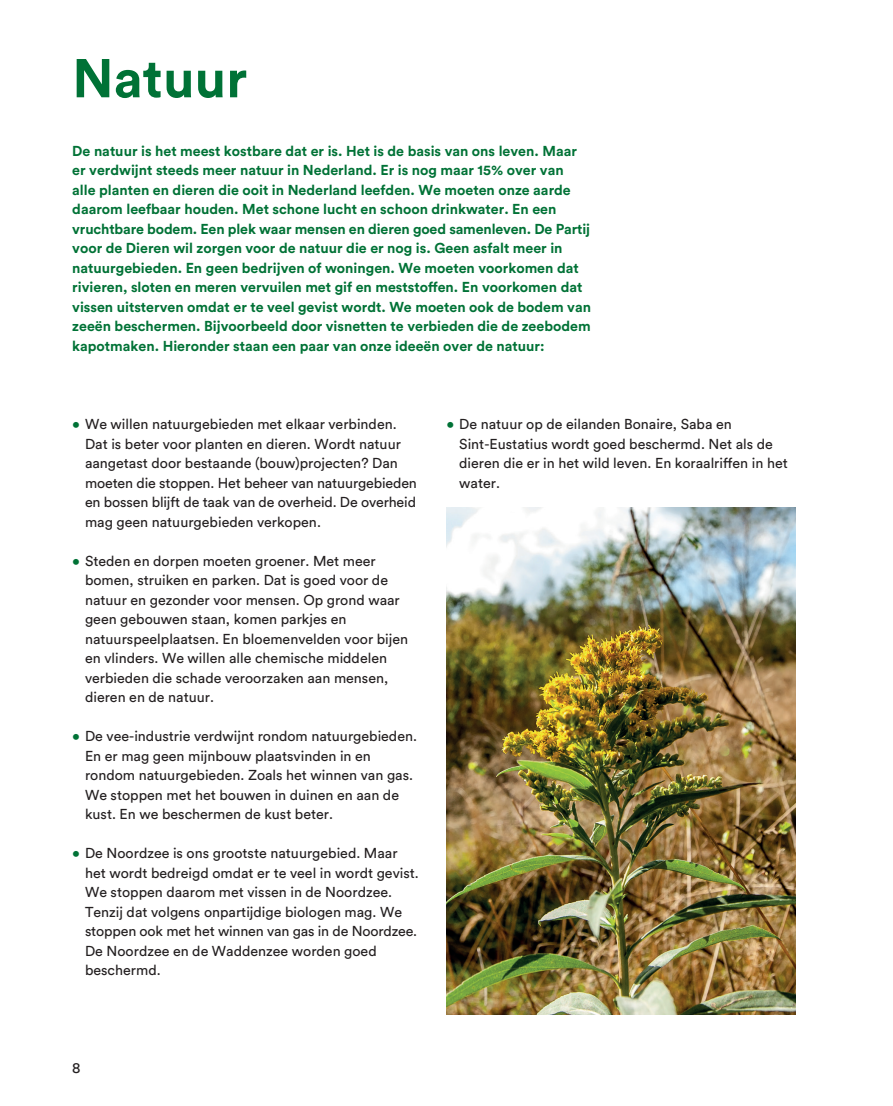
<style>
.page{position:relative;width:893px;height:1106px;background:#fff}
.page>*{position:absolute;margin:0;border:0;box-sizing:border-box;transform-origin:0 0}
.t1{font:700 54px "Circular Pro";color:#007236}
.t2{font:15px "Circular Pro";color:#231f20}
.t3{font:14.25px/19.5px "Circular Pro";color:#231f20}
.t4{font:700 14.25px/19.5px "Circular Pro";color:#007236}
.s1{color:#007236}
</style>
<div class="page">
<img style="left:446px;top:507px;width:349px;height:507px">
<h1 class="t1" style="left:72px;top:41px;width:177px">Natuur</h1>
<p class="t4" style="left:72px;top:141px;width:520px">De natuur is het meest kostbare dat er is. Het is de basis van ons leven. Maar er verdwijnt steeds meer natuur in Nederland. Er is nog maar 15% over van<br>alle planten en dieren die ooit in Nederland leefden. We moeten onze aarde daarom leefbaar houden. Met schone lucht en schoon drinkwater. En een vruchtbare bodem. Een plek waar mensen en dieren goed samenleven. De Partij voor de Dieren wil zorgen voor de natuur die er nog is. Geen asfalt meer in natuurgebieden. En geen bedrijven of woningen. We moeten voorkomen dat rivieren, sloten en meren vervuilen met gif en meststoffen. En voorkomen dat vissen uitsterven omdat er te veel gevist wordt. We moeten ook de bodem van zeeën beschermen. Bijvoorbeeld door visnetten te verbieden die de zeebodem kapotmaken. Hieronder staan een paar van onze ideeën over de natuur:</p>
<p class="t3" style="left:85px;top:414px;width:333px;text-indent:-13px"><span class="s1">•</span> We willen natuurgebieden met elkaar verbinden.<br>Dat is beter voor planten en dieren. Wordt natuur aangetast door bestaande (bouw)projecten? Dan moeten die stoppen. Het beheer van natuurgebieden en bossen blijft de taak van de overheid. De overheid mag geen natuurgebieden verkopen.</p>
<p class="t3" style="left:85px;top:550px;width:325px;text-indent:-13px"><span class="s1">•</span> Steden en dorpen moeten groener. Met meer bomen, struiken en parken. Dat is goed voor de natuur en gezonder voor mensen. Op grond waar geen gebouwen staan, komen parkjes en natuurspeelplaatsen. En bloemenvelden voor bijen en vlinders. We willen alle chemische middelen verbieden die schade veroorzaken aan mensen, dieren en de natuur.</p>
<p class="t3" style="left:85px;top:726px;width:334px;text-indent:-13px"><span class="s1">•</span> De vee-industrie verdwijnt rondom natuurgebieden.<br>En er mag geen mijnbouw plaatsvinden in en rondom natuurgebieden. Zoals het winnen van gas.<br>We stoppen met het bouwen in duinen en aan de kust. En we beschermen de kust beter.</p>
<p class="t3" style="left:85px;top:843px;width:335px;text-indent:-13px"><span class="s1">•</span> De Noordzee is ons grootste natuurgebied. Maar het wordt bedreigd omdat er te veel in wordt gevist.<br>We stoppen daarom met vissen in de Noordzee.<br>Tenzij dat volgens onpartijdige biologen mag. We stoppen ook met het winnen van gas in de Noordzee.<br>De Noordzee en de Waddenzee worden goed beschermd.</p>
<p class="t3" style="left:459px;top:414px;width:330px;text-indent:-13px"><span class="s1">•</span> De natuur op de eilanden Bonaire, Saba en Sint-Eustatius wordt goed beschermd. Net als de dieren die er in het wild leven. En koraalriffen in het water.</p>
<p class="t2" style="left:72px;top:1057px;width:10px">8</p>
</div>
